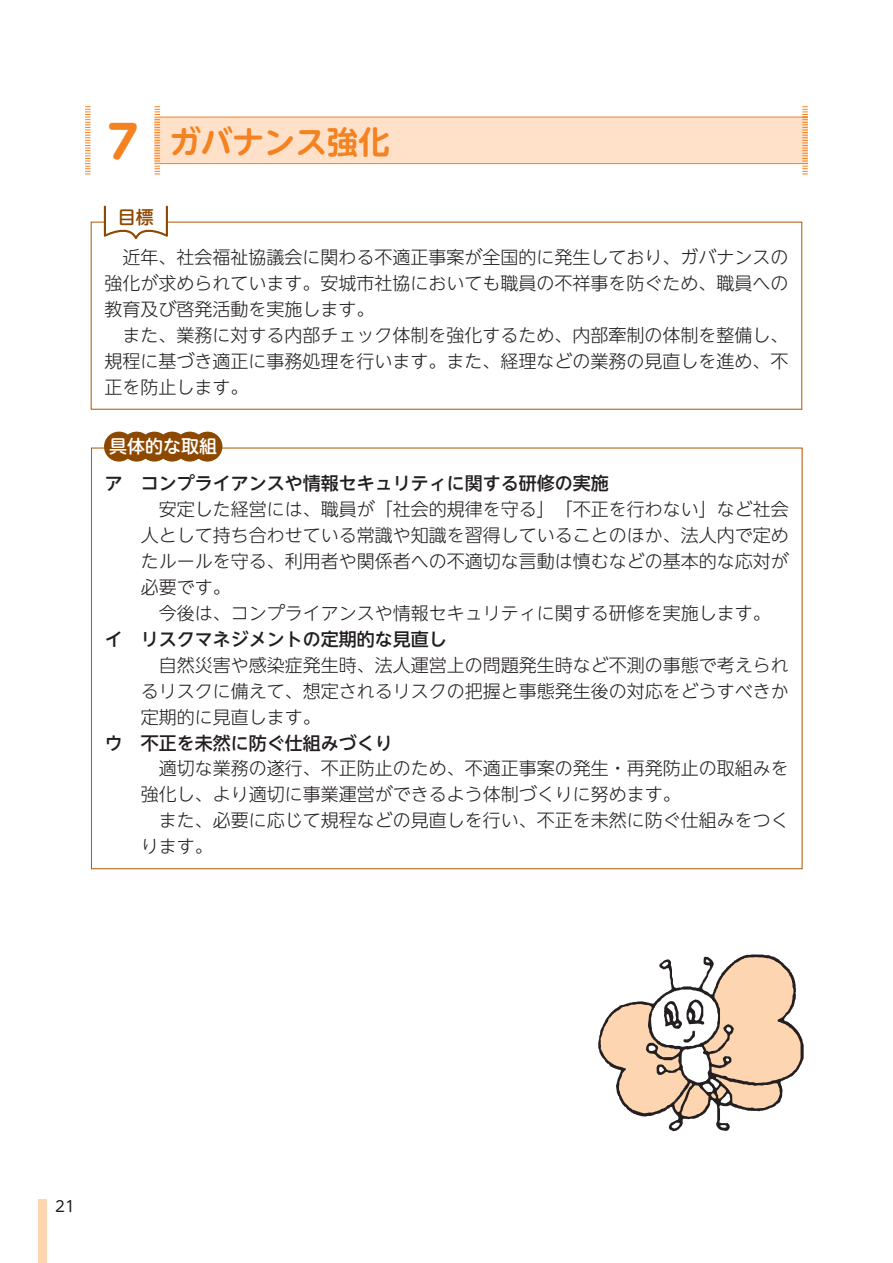
<style>
.page{position:relative;width:893px;height:1263px;background:#fff}
.page>*{position:absolute;margin:0;border:0;box-sizing:border-box;transform-origin:0 0}
.t1{font:700 31.5px "UD Shin M Go Pro De";color:#f58220}
.t2{font:300 18px/26px "UD Shin Go NT Pro";color:#231f20;text-align:justify}
.t3{font:500 18px "UD Shin Go NT Pro";color:#231f20}
.t4{font:500 18px "UD Shin M Go Pro";color:#fff}
.t5{font:500 18px "UD Shin M Go Pro";color:#8e4900}
.t6{font:15px "UD Shin M Go Pro";color:#231f20}
.s1{font-family:"UD Shin M Go Pro";font-size:45px}
</style>
<div class="page">
<div style="left:38px;top:1199px;width:9px;height:64px;background:#fdd5b0"></div>
<div style="left:91px;top:222px;width:711px;height:188px;border:1px solid #b56011"></div>
<div style="left:154px;top:117px;width:654px;height:46px;background:#fee1c8"></div>
<svg style="left:85px;top:106px;width:5px;height:68px"></svg>
<hr style="left:155px;top:163px;width:652px;height:1px;background:#f58220">
<hr style="left:155px;top:117px;width:652px;height:1px;background:#f58220">
<svg style="left:155px;top:106px;width:5px;height:68px"></svg>
<svg style="left:803px;top:106px;width:4px;height:68px"></svg>
<svg style="left:103px;top:205px;width:66px;height:35px"></svg>
<div style="left:104px;top:432px;width:30px;height:30px;background:#8e4900;border-radius:50%"></div>
<div style="left:122px;top:432px;width:30px;height:30px;background:#8e4900;border-radius:50%"></div>
<div style="left:139px;top:432px;width:30px;height:30px;background:#8e4900;border-radius:50%"></div>
<div style="left:157px;top:432px;width:30px;height:30px;background:#8e4900;border-radius:50%"></div>
<div style="left:175px;top:432px;width:30px;height:30px;background:#8e4900;border-radius:50%"></div>
<div style="left:192px;top:432px;width:30px;height:30px;background:#8e4900;border-radius:50%"></div>
<svg style="left:598px;top:954px;width:206px;height:178px"></svg>
<h1 class="t1" style="left:108px;top:116px;width:283px"><span class="s1">7</span> ガバナンス強化</h1>
<p class="t5" style="left:118px;top:202px;width:37px">目標</p>
<p class="t2" style="left:104px;top:244px;width:685px;text-indent:18px">近年、社会福祉協議会に関わる不適正事案が全国的に発生しており、ガバナンスの強化が求められています。安城市社協においても職員の不祥事を防ぐため、職員への教育及び啓発活動を実施します。</p>
<p class="t2" style="left:104px;top:321px;width:685px;text-indent:18px">また、業務に対する内部チェック体制を強化するため、内部牽制の体制を整備し、規程に基づき適正に事務処理を行います。また、経理などの業務の見直しを進め、不正を防止します。</p>
<p class="t4" style="left:109px;top:432px;width:109px">具体的な取組</p>
<p class="t3" style="left:105px;top:468px;width:506px">ア　コンプライアンスや情報セキュリティに関する研修の実施</p>
<p class="t2" style="left:141px;top:495px;width:650px;text-indent:18px">安定した経営には、職員が「社会的規律を守る」「不正を行わない」など社会人として持ち合わせている常識や知識を習得していることのほか、法人内で定めたルールを守る、利用者や関係者への不適切な言動は慎むなどの基本的な応対が必要です。</p>
<p class="t2" style="left:159px;top:599px;width:614px">今後は、コンプライアンスや情報セキュリティに関する研修を実施します。</p>
<p class="t3" style="left:105px;top:624px;width:344px">イ　リスクマネジメントの定期的な見直し</p>
<p class="t2" style="left:141px;top:651px;width:650px;text-indent:18px">自然災害や感染症発生時、法人運営上の問題発生時など不測の事態で考えられるリスクに備えて、想定されるリスクの把握と事態発生後の対応をどうすべきか定期的に見直します。</p>
<p class="t3" style="left:105px;top:728px;width:290px">ウ　不正を未然に防ぐ仕組みづくり</p>
<p class="t2" style="left:141px;top:755px;width:650px;text-indent:18px">適切な業務の遂行、不正防止のため、不適正事案の発生・再発防止の取組みを強化し、より適切に事業運営ができるよう体制づくりに努めます。</p>
<p class="t2" style="left:141px;top:807px;width:650px;text-indent:18px">また、必要に応じて規程などの見直しを行い、不正を未然に防ぐ仕組みをつくります。</p>
<p class="t6" style="left:55px;top:1194px;width:21px">21</p>
</div>
